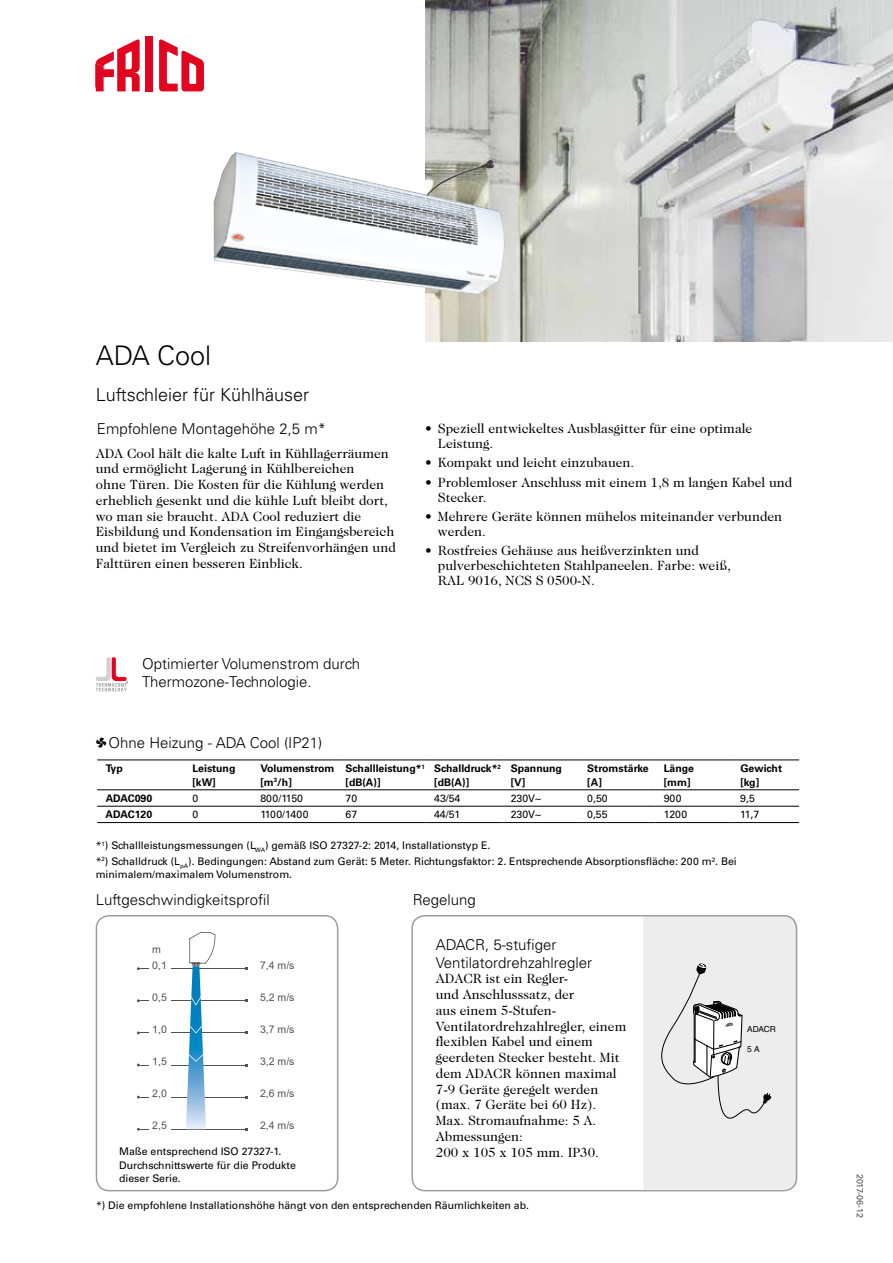
<style>
.page{position:relative;width:893px;height:1263px;background:#fff}
.page>*{position:absolute;margin:0;border:0;box-sizing:border-box;transform-origin:0 0}
.t1{font:300 27px "Univers";color:#000}
.t2{font:300 18px "Univers";color:#000}
.t3{font:300 15px/18px "Univers";color:#000}
.t4{font:13.5px/15.8px "Caslon Two Twenty Four";color:#000}
.t5{font:10.5px/13.5px "Univers";color:#000}
.t6{font:700 10.5px/13.5px "Univers";color:#000}
.t7{font:10.5px "Arial";color:#525251}
.t8{font:10.5px "Univers";letter-spacing:-.02em;color:#000}
.t9{font:9px "Univers";letter-spacing:-.015em;color:#525251}
.t10{font:8.4px "Helvetica";letter-spacing:-.015em;color:#000}
</style>
<div class="page">
<img style="left:425px;top:0;width:468px;height:342px">
<hr style="left:138px;top:968px;width:108px;height:1px;background:#525251">
<hr style="left:138px;top:1000px;width:108px;height:1px;background:#525251">
<hr style="left:138px;top:1033px;width:108px;height:1px;background:#525251">
<hr style="left:138px;top:1065px;width:108px;height:1px;background:#525251">
<hr style="left:138px;top:1129px;width:108px;height:1px;background:#525251">
<hr style="left:138px;top:1097px;width:108px;height:1px;background:#525251">
<svg style="left:149px;top:968px;width:21px;height:162px"></svg>
<svg style="left:186px;top:932px;width:29px;height:197px"></svg>
<svg style="left:96px;top:657px;width:32px;height:34px"></svg>
<img style="left:213px;top:156px;width:258px;height:138px">
<div style="left:96px;top:915px;width:242px;height:276px;border:2px solid #9d9d9c;border-radius:13px"></div>
<div style="left:411px;top:915px;width:386px;height:276px;border:2px solid #9d9d9c;border-radius:13px"></div>
<svg style="left:643px;top:915px;width:154px;height:274px;background:#e6e6e6"></svg>
<hr style="left:337px;top:759px;width:89px;height:1px;background:#000">
<hr style="left:426px;top:759px;width:76px;height:1px;background:#000">
<hr style="left:337px;top:789px;width:89px;height:1px;background:#000">
<hr style="left:426px;top:789px;width:76px;height:1px;background:#000">
<hr style="left:97px;top:822px;width:87px;height:1px;background:#000">
<hr style="left:184px;top:822px;width:68px;height:1px;background:#000">
<hr style="left:252px;top:822px;width:85px;height:1px;background:#000">
<hr style="left:337px;top:822px;width:89px;height:1px;background:#000">
<hr style="left:426px;top:822px;width:76px;height:1px;background:#000">
<hr style="left:502px;top:822px;width:77px;height:1px;background:#000">
<hr style="left:579px;top:822px;width:76px;height:1px;background:#000">
<hr style="left:655px;top:822px;width:77px;height:1px;background:#000">
<hr style="left:732px;top:822px;width:67px;height:1px;background:#000">
<hr style="left:97px;top:806px;width:87px;height:1px;background:#000">
<hr style="left:184px;top:806px;width:68px;height:1px;background:#000">
<hr style="left:252px;top:806px;width:85px;height:1px;background:#000">
<hr style="left:337px;top:806px;width:89px;height:1px;background:#000">
<hr style="left:426px;top:806px;width:76px;height:1px;background:#000">
<hr style="left:502px;top:806px;width:77px;height:1px;background:#000">
<hr style="left:579px;top:806px;width:76px;height:1px;background:#000">
<hr style="left:655px;top:806px;width:77px;height:1px;background:#000">
<hr style="left:732px;top:806px;width:67px;height:1px;background:#000">
<hr style="left:97px;top:759px;width:87px;height:1px;background:#000">
<hr style="left:184px;top:759px;width:68px;height:1px;background:#000">
<hr style="left:252px;top:759px;width:85px;height:1px;background:#000">
<hr style="left:502px;top:759px;width:77px;height:1px;background:#000">
<hr style="left:579px;top:759px;width:76px;height:1px;background:#000">
<hr style="left:655px;top:759px;width:77px;height:1px;background:#000">
<hr style="left:732px;top:759px;width:67px;height:1px;background:#000">
<hr style="left:97px;top:789px;width:87px;height:1px;background:#000">
<hr style="left:184px;top:789px;width:68px;height:1px;background:#000">
<hr style="left:252px;top:789px;width:85px;height:1px;background:#000">
<hr style="left:502px;top:789px;width:77px;height:1px;background:#000">
<hr style="left:579px;top:789px;width:76px;height:1px;background:#000">
<hr style="left:655px;top:789px;width:77px;height:1px;background:#000">
<hr style="left:732px;top:789px;width:67px;height:1px;background:#000">
<div style="left:145px;top:36px;width:8px;height:55px;background:#e30520"></div>
<svg style="left:159px;top:39px;width:45px;height:52px"></svg>
<svg style="left:96px;top:39px;width:44px;height:52px"></svg>
<h1 class="t1" style="left:96px;top:339px;width:117px">ADA Cool</h1>
<h2 class="t2" style="left:96px;top:384px;width:215px">Luftschleier für Kühlhäuser</h2>
<p class="t3" style="left:97px;top:420px;width:231px">Empfohlene Montagehöhe 2,5 m*</p>
<p class="t4" style="left:96px;top:445px;width:302px">ADA Cool hält die kalte Luft in Kühllagerräumen und ermöglicht Lagerung in Kühlbereichen<br>ohne Türen. Die Kosten für die Kühlung werden erheblich gesenkt und die kühle Luft bleibt dort, wo man sie braucht. ADA Cool reduziert die Eisbildung und Kondensation im Eingangsbereich und bietet im Vergleich zu Streifenvorhängen und Falttüren einen besseren Einblick.</p>
<p class="t3" style="left:142px;top:655px;width:219px">Optimierter Volumenstrom durch<br>Thermozone-Technologie.</p>
<p class="t3" style="left:109px;top:734px;width:215px">Ohne Heizung - ADA Cool (IP21)</p>
<p class="t4" style="left:438px;top:421px;width:316px;line-height:15px;text-indent:-13px">• Speziell entwickeltes Ausblasgitter für eine optimale<br>Leistung.</p>
<p class="t4" style="left:425px;top:455px;width:211px">• Kompakt und leicht einzubauen.</p>
<p class="t4" style="left:438px;top:474px;width:356px;line-height:15px;text-indent:-13px">• Problemloser Anschluss mit einem 1,8 m langen Kabel und<br>Stecker.</p>
<p class="t4" style="left:438px;top:509px;width:346px;line-height:15px;text-indent:-13px">• Mehrere Geräte können mühelos miteinander verbunden werden.</p>
<p class="t4" style="left:438px;top:543px;width:294px;line-height:15px;text-indent:-13px">• Rostfreies Gehäuse aus heißverzinkten und pulverbeschichteten Stahlpaneelen. Farbe: weiß,<br>RAL 9016, NCS S 0500-N.</p>
<p class="t6" style="left:106px;top:762px;width:19px">Typ</p>
<p class="t6" style="left:192px;top:762px;width:45px">Leistung [kW]</p>
<p class="t6" style="left:260px;top:762px;width:75px">Volumenstrom [m<sup>3</sup>/h]</p>
<p class="t6" style="left:346px;top:762px;width:81px">Schallleistung*<sup>1 </sup>[dB(A)]</p>
<p class="t6" style="left:434px;top:762px;width:68px">Schalldruck*<sup>2 </sup>[dB(A)]</p>
<p class="t6" style="left:511px;top:762px;width:53px">Spannung [V]</p>
<p class="t6" style="left:587px;top:762px;width:63px">Stromstärke [A]</p>
<p class="t6" style="left:664px;top:762px;width:32px">Länge [mm]</p>
<p class="t6" style="left:740px;top:762px;width:43px">Gewicht [kg]</p>
<p class="t6" style="left:106px;top:791px;width:48px">ADAC090</p>
<p class="t5" style="left:192px;top:791px;width:7px">0</p>
<p class="t5" style="left:260px;top:791px;width:44px">800/1150</p>
<p class="t5" style="left:346px;top:791px;width:13px">70</p>
<p class="t5" style="left:434px;top:791px;width:28px">43/54</p>
<p class="t5" style="left:511px;top:791px;width:32px">230V~</p>
<p class="t5" style="left:587px;top:791px;width:22px">0,50</p>
<p class="t5" style="left:664px;top:791px;width:19px">900</p>
<p class="t5" style="left:740px;top:791px;width:16px">9,5</p>
<p class="t6" style="left:106px;top:808px;width:48px">ADAC120</p>
<p class="t5" style="left:192px;top:808px;width:7px">0</p>
<p class="t8" style="left:260px;top:808px;width:50px">1100/1400</p>
<p class="t5" style="left:345px;top:808px;width:13px">67</p>
<p class="t5" style="left:434px;top:808px;width:28px">44/51</p>
<p class="t5" style="left:511px;top:808px;width:32px">230V~</p>
<p class="t5" style="left:587px;top:808px;width:22px">0,55</p>
<p class="t5" style="left:664px;top:808px;width:25px">1200</p>
<p class="t5" style="left:740px;top:808px;width:21px">11,7</p>
<p class="t5" style="left:96px;top:837px;width:643px;line-height:15.6px">*<sup>1</sup>) Schallleistungsmessungen (L<sub>WA</sub>) gemäß ISO 27327-2: 2014, Installationstyp E.<br>*<sup>2</sup>) Schalldruck (L<sub>pA</sub>). Bedingungen: Abstand zum Gerät: 5 Meter. Richtungsfaktor: 2. Entsprechende Absorptionsfläche: 200 m². Bei</p>
<p class="t5" style="left:96px;top:868px;width:198px">minimalem/maximalem Volumenstrom.</p>
<p class="t3" style="left:96px;top:890px;width:176px">Luftgeschwindigkeitsprofil</p>
<p class="t3" style="left:413px;top:890px;width:65px">Regelung</p>
<p class="t3" style="left:436px;top:935px;width:158px">ADACR, 5-stufiger<br>Ventilatordrehzahlregler</p>
<p class="t4" style="left:436px;top:971px;width:192px">ADACR ist ein Regler-<br>und Anschlusssatz, der<br>aus einem 5-Stufen-<br>Ventilatordrehzahlregler, einem flexiblen Kabel und einem geerdeten Stecker besteht. Mit dem ADACR können maximal<br>7-9 Geräte geregelt werden (max. 7 Geräte bei 60 Hz).<br>Max. Stromaufnahme: 5 A.<br>Abmessungen:<br>200 x 105 x 105 mm. IP30.</p>
<p class="t7" style="left:152px;top:942px;width:10px">m</p>
<p class="t7" style="left:260px;top:958px;width:36px">7,4 m/s</p>
<p class="t7" style="left:260px;top:990px;width:36px">5,2 m/s</p>
<p class="t7" style="left:260px;top:1022px;width:36px">3,7 m/s</p>
<p class="t7" style="left:260px;top:1054px;width:36px">3,2 m/s</p>
<p class="t7" style="left:260px;top:1086px;width:36px">2,6 m/s</p>
<p class="t7" style="left:260px;top:1119px;width:36px">2,4 m/s</p>
<p class="t7" style="left:152px;top:958px;width:16px">0,1</p>
<p class="t7" style="left:152px;top:990px;width:16px">0,5</p>
<p class="t7" style="left:152px;top:1022px;width:16px">1,0</p>
<p class="t7" style="left:152px;top:1054px;width:16px">1,5</p>
<p class="t7" style="left:152px;top:1086px;width:16px">2,0</p>
<p class="t7" style="left:152px;top:1119px;width:16px">2,5</p>
<p class="t5" style="left:119px;top:1145px;width:178px">Maße entsprechend ISO 27327-1.<br>Durchschnittswerte für die Produkte dieser Serie.</p>
<p class="t5" style="left:96px;top:1198px;width:435px">*) Die empfohlene Installationshöhe hängt von den entsprechenden Räumlichkeiten ab.</p>
<p class="t10" style="left:747px;top:1024px;width:30px">ADACR</p>
<p class="t10" style="left:747px;top:1044px;width:14px">5 A</p>
<p class="t9" style="left:865px;top:1174px;width:46px;rotate:90deg">2017-06-12</p>
</div>
